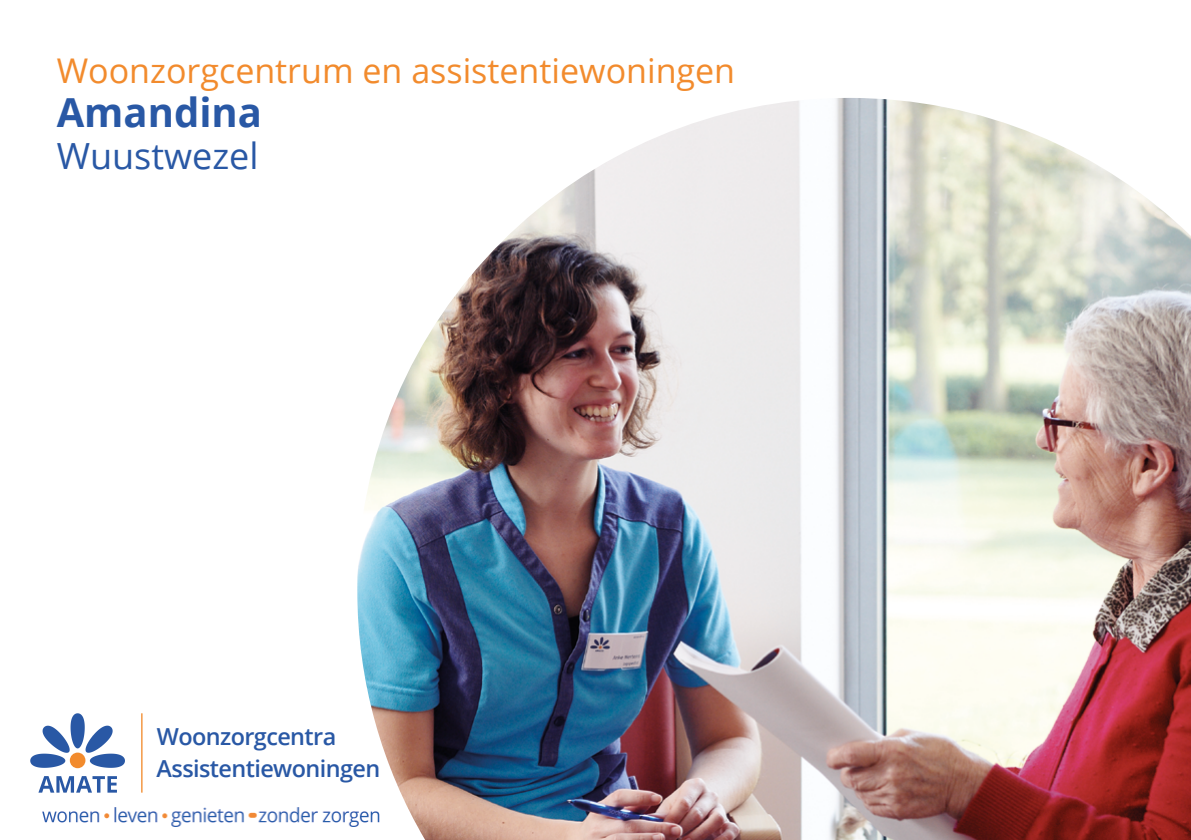
<style>
.page{position:relative;width:1191px;height:840px;background:#fff}
.page>*{position:absolute;margin:0;border:0;box-sizing:border-box;transform-origin:0 0}
.t1{font:700 40px "Open Sans";color:#2958a5}
.t2{font:36px "Open Sans";color:#2958a5}
.t3{font:34px "Open Sans";color:#f28b2d}
.t4{font:600 23.4px/32.2px "Open Sans";letter-spacing:-.025em;color:#2958a5}
</style>
<div class="page">
<img style="left:43px;top:807px;width:314px;height:20px">
<img style="left:357px;top:98px;width:834px;height:741px">
<hr style="left:141px;top:712px;width:1px;height:80px;background:#f28b2d">
<svg style="left:30px;top:713px;width:95px;height:54px"></svg>
<svg style="left:38px;top:776px;width:79px;height:16px"></svg>
<p class="t3" style="left:57px;top:47px;width:680px">Woonzorgcentrum en assistentiewoningen</p>
<p class="t1" style="left:57px;top:84px;width:207px">Amandina</p>
<p class="t2" style="left:57px;top:132px;width:203px">Wuustwezel</p>
<p class="t4" style="left:157px;top:719px;width:225px">Woonzorgcentra<br>Assistentiewoningen</p>
</div>
